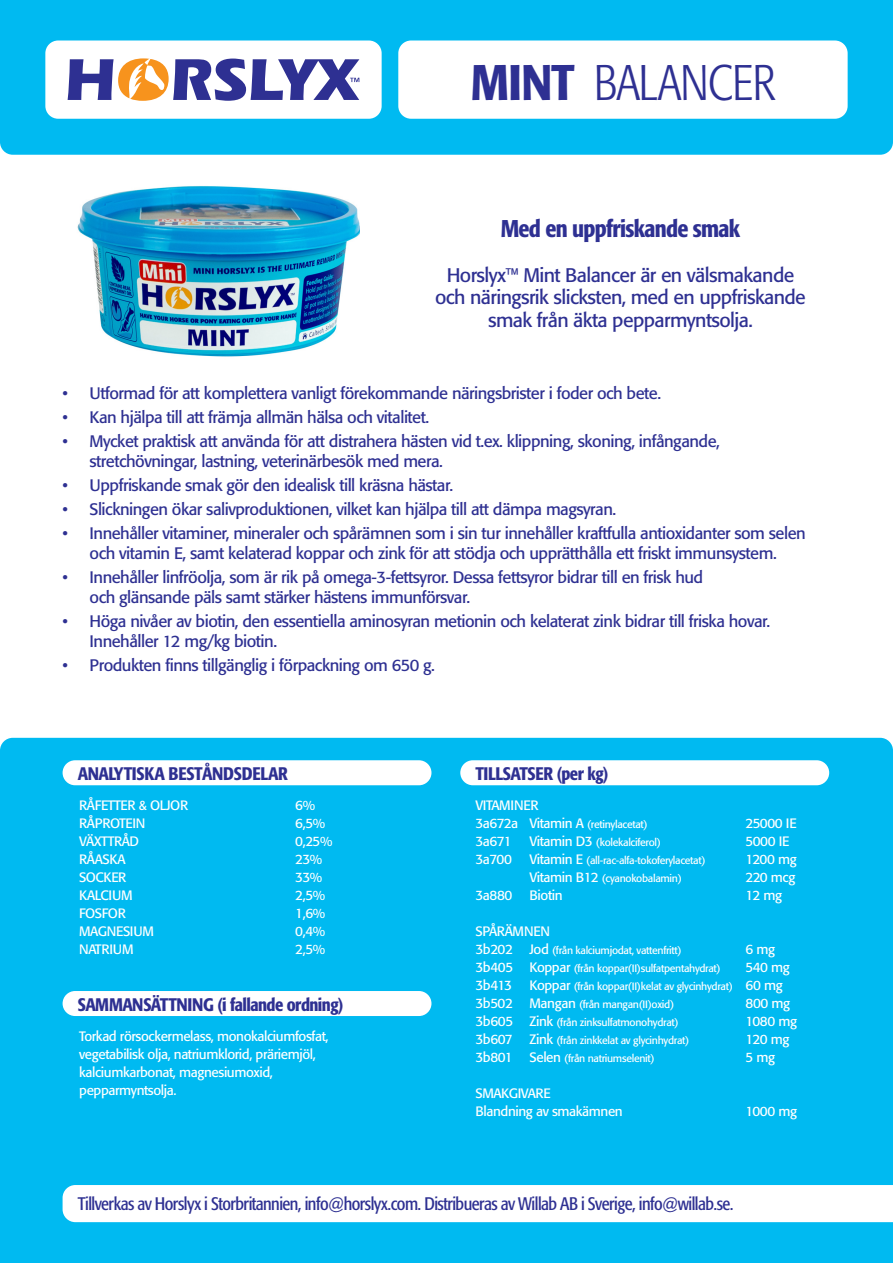
<style>
.page{position:relative;width:893px;height:1263px;background:#fff}
.page>*{position:absolute;margin:0;border:0;box-sizing:border-box;transform-origin:0 0}
.t1{font:300 condensed 49.5px "Formata";letter-spacing:-.02em;color:#2e3092}
.t2{font:500 condensed 24px "Formata";letter-spacing:-.03em;color:#2e3092}
.t3{font:19.5px/22.5px "Formata";letter-spacing:-.03em;color:#2e3092;text-align:center}
.t4{font:condensed 18px "Formata";letter-spacing:-.03em;color:#2e3092}
.t5{font:500 condensed 18px "Formata";letter-spacing:-.03em;color:#2e3092}
.t6{font:16.5px/19.8px "Formata";letter-spacing:-.03em;color:#2e3092}
.t7{font:13.5px/18px "Formata";letter-spacing:-.03em;color:#fff}
.t8{font:10.5px "Formata";letter-spacing:-.03em;color:#fff}
.s1{font-weight:500}
.s2{font-size:13.5px}
</style>
<div class="page">
<img style="left:77px;top:186px;width:283px;height:171px">
<div style="left:0;top:738px;width:893px;height:525px;background:#00baf1"></div>
<div style="left:0;top:0;width:893px;height:155px;background:#00baf1"></div>
<div style="left:45px;top:41px;width:337px;height:78px;background:#fff;border-radius:13px"></div>
<svg style="left:68px;top:58px;width:291px;height:43px"></svg>
<div style="left:398px;top:41px;width:450px;height:78px;background:#fff;border-radius:13px"></div>
<div style="left:63px;top:760px;width:368px;height:25px;background:#fff;border-radius:12px"></div>
<div style="left:460px;top:760px;width:369px;height:25px;background:#fff;border-radius:12px"></div>
<div style="left:63px;top:991px;width:368px;height:25px;background:#fff;border-radius:12px"></div>
<svg style="left:63px;top:1185px;width:830px;height:37px"></svg>
<p class="t1" style="left:471px;top:54px;width:306px"><span class="s1">MINT</span> BALANCER</p>
<p class="t2" style="left:501px;top:214px;width:241px">Med en uppfriskande smak</p>
<p class="t3" style="left:435px;top:264px;width:372px">Horslyx™ Mint Balancer är en välsmakande och näringsrik slicksten, med en uppfriskande smak från äkta pepparmyntsolja.</p>
<p class="t6" style="left:63px;top:383px;width:600px">• Utformad för att komplettera vanligt förekommande näringsbrister i foder och bete.</p>
<p class="t6" style="left:63px;top:407px;width:368px">• Kan hjälpa till att främja allmän hälsa och vitalitet.</p>
<p class="t6" style="left:90px;top:431px;width:632px;text-indent:-27px">• Mycket praktisk att använda för att distrahera hästen vid t.ex. klippning, skoning, infångande, stretchövningar, lastning, veterinärbesök med mera.</p>
<p class="t6" style="left:63px;top:475px;width:392px">• Uppfriskande smak gör den idealisk till kräsna hästar.</p>
<p class="t6" style="left:63px;top:499px;width:555px">• Slickningen ökar salivproduktionen, vilket kan hjälpa till att dämpa magsyran.</p>
<p class="t6" style="left:63px;top:523px;width:745px;text-align:center">• Innehåller vitaminer, mineraler och spårämnen som i sin tur innehåller kraftfulla antioxidanter som selen och vitamin E, samt kelaterad koppar och zink för att stödja och upprätthålla ett friskt immunsystem.</p>
<p class="t6" style="left:90px;top:567px;width:615px;text-indent:-27px">• Innehåller linfröolja, som är rik på omega-3-fettsyror. Dessa fettsyror bidrar till en frisk hud och glänsande päls samt stärker hästens immunförsvar.</p>
<p class="t6" style="left:90px;top:611px;width:682px;text-indent:-27px">• Höga nivåer av biotin, den essentiella aminosyran metionin och kelaterat zink bidrar till friska hovar.<br>Innehåller 12 mg/kg biotin.</p>
<p class="t6" style="left:63px;top:655px;width:374px">• Produkten finns tillgänglig i förpackning om 650 g.</p>
<p class="t5" style="left:78px;top:763px;width:212px">ANALYTISKA BESTÅNDSDELAR</p>
<p class="t5" style="left:475px;top:763px;width:134px">TILLSATSER (per kg)</p>
<p class="t7" style="left:79px;top:796px;width:110px">RÅFETTER &amp; OLJOR</p>
<p class="t7" style="left:295px;top:796px;width:21px">6%</p>
<p class="t7" style="left:79px;top:814px;width:68px">RÅPROTEIN</p>
<p class="t7" style="left:295px;top:814px;width:31px">6,5%</p>
<p class="t7" style="left:79px;top:832px;width:61px">VÄXTTRÅD</p>
<p class="t7" style="left:295px;top:832px;width:39px">0,25%</p>
<p class="t7" style="left:79px;top:850px;width:48px">RÅASKA</p>
<p class="t7" style="left:295px;top:850px;width:29px">23%</p>
<p class="t7" style="left:79px;top:868px;width:49px">SOCKER</p>
<p class="t7" style="left:295px;top:868px;width:29px">33%</p>
<p class="t7" style="left:79px;top:886px;width:55px">KALCIUM</p>
<p class="t7" style="left:295px;top:886px;width:31px">2,5%</p>
<p class="t7" style="left:79px;top:904px;width:48px">FOSFOR</p>
<p class="t7" style="left:295px;top:904px;width:31px">1,6%</p>
<p class="t7" style="left:79px;top:922px;width:76px">MAGNESIUM</p>
<p class="t7" style="left:295px;top:922px;width:31px">0,4%</p>
<p class="t7" style="left:79px;top:940px;width:56px">NATRIUM</p>
<p class="t7" style="left:295px;top:940px;width:31px">2,5%</p>
<p class="t5" style="left:78px;top:993px;width:267px">SAMMANSÄTTNING (i fallande ordning)</p>
<p class="t7" style="left:79px;top:1027px;width:251px">Torkad rörsockermelass, monokalciumfosfat, vegetabilisk olja, natriumklorid, präriemjöl,</p>
<p class="t7" style="left:79px;top:1063px;width:195px">kalciumkarbonat, magnesiumoxid,</p>
<p class="t7" style="left:79px;top:1081px;width:99px">pepparmyntsolja.</p>
<p class="t7" style="left:475px;top:796px;width:65px">VITAMINER</p>
<p class="t8" style="left:475px;top:818px;width:174px"><span class="s2">3a672a Vitamin A</span> (retinylacetat)</p>
<p class="t7" style="left:745px;top:814px;width:53px">25000 IE</p>
<p class="t7" style="left:475px;top:832px;width:38px">3a671</p>
<p class="t8" style="left:529px;top:836px;width:133px"><span class="s2">Vitamin D3</span> (kolekalciferol)</p>
<p class="t7" style="left:745px;top:832px;width:45px">5000 IE</p>
<p class="t7" style="left:475px;top:850px;width:38px">3a700</p>
<p class="t8" style="left:529px;top:854px;width:178px"><span class="s2">Vitamin E</span> (all-rac-alfa-tokoferylacetat)</p>
<p class="t7" style="left:745px;top:850px;width:53px">1200 mg</p>
<p class="t8" style="left:529px;top:872px;width:154px"><span class="s2">Vitamin B12</span> (cyanokobalamin)</p>
<p class="t7" style="left:745px;top:868px;width:51px">220 mcg</p>
<p class="t7" style="left:475px;top:886px;width:38px">3a880</p>
<p class="t7" style="left:529px;top:886px;width:35px">Biotin</p>
<p class="t7" style="left:745px;top:886px;width:38px">12 mg</p>
<p class="t7" style="left:475px;top:922px;width:76px">SPÅRÄMNEN</p>
<p class="t8" style="left:475px;top:944px;width:208px"><span class="s2">3b202 Jod</span> (från kalciumjodat, vattenfritt)</p>
<p class="t7" style="left:745px;top:940px;width:31px">6 mg</p>
<p class="t8" style="left:475px;top:962px;width:247px"><span class="s2">3b405 Koppar</span> (från koppar(II)sulfatpentahydrat)</p>
<p class="t7" style="left:745px;top:958px;width:46px">540 mg</p>
<p class="t7" style="left:475px;top:976px;width:38px">3b413</p>
<p class="t8" style="left:529px;top:980px;width:255px"><span class="s2">Koppar</span> (från koppar(II)kelat av glycinhydrat) <span class="s2">60 mg</span></p>
<p class="t8" style="left:475px;top:998px;width:200px"><span class="s2">3b502 Mangan</span> (från mangan(II)oxid)</p>
<p class="t7" style="left:745px;top:994px;width:46px">800 mg</p>
<p class="t8" style="left:475px;top:1016px;width:205px"><span class="s2">3b605 Zink</span> (från zinksulfatmonohydrat)</p>
<p class="t7" style="left:745px;top:1012px;width:53px">1080 mg</p>
<p class="t8" style="left:475px;top:1034px;width:215px"><span class="s2">3b607 Zink</span> (från zinkkelat av glycinhydrat)</p>
<p class="t7" style="left:745px;top:1030px;width:45px">120 mg</p>
<p class="t8" style="left:475px;top:1052px;width:181px"><span class="s2">3b801 Selen</span> (från natriumselenit)</p>
<p class="t7" style="left:745px;top:1048px;width:31px">5 mg</p>
<p class="t7" style="left:475px;top:1084px;width:77px">SMAKGIVARE</p>
<p class="t7" style="left:475px;top:1102px;width:149px">Blandning av smakämnen</p>
<p class="t7" style="left:745px;top:1102px;width:53px">1000 mg</p>
<p class="t4" style="left:78px;top:1193px;width:657px">Tillverkas av Horslyx i Storbritannien, info@horslyx.com. Distribueras av Willab AB i Sverige, info@willab.se.</p>
</div>
